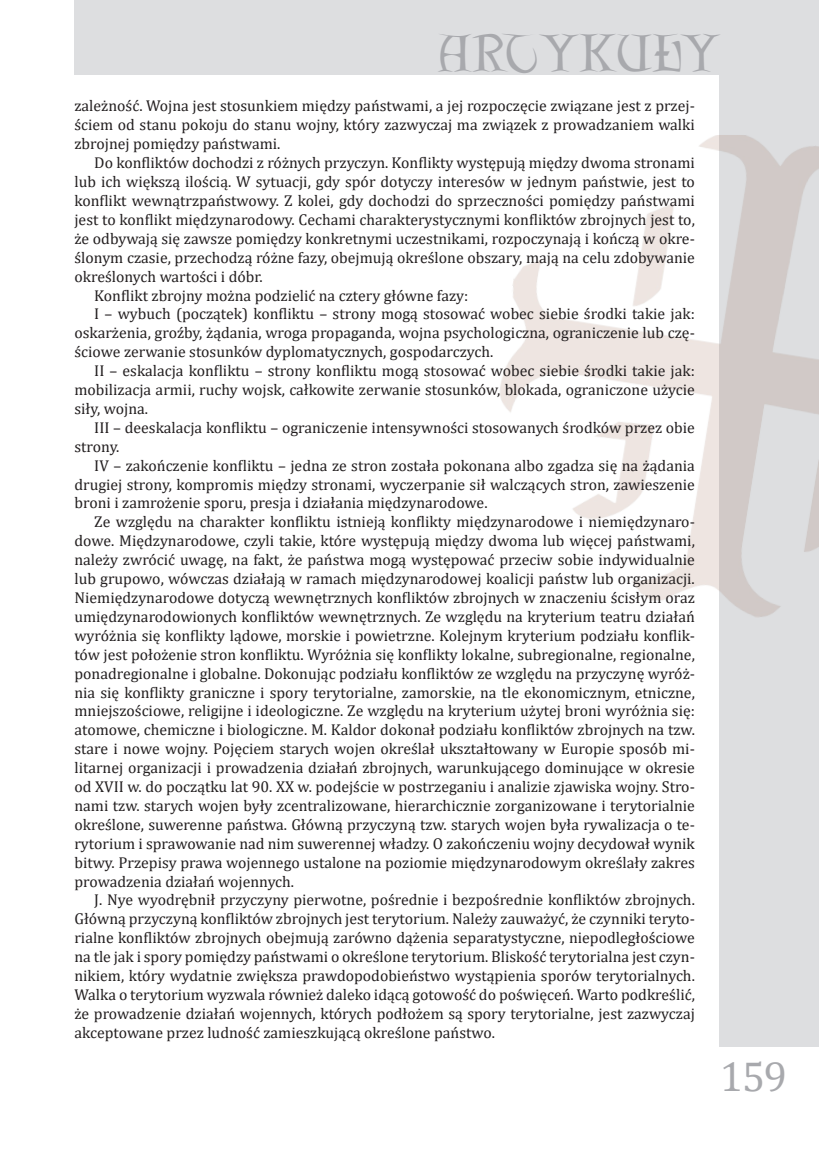
<style>
.page{position:relative;width:819px;height:1166px;background:#fff}
.page>*{position:absolute;margin:0;border:0;box-sizing:border-box;transform-origin:0 0}
.t1{font:46.55px "Lettergical";letter-spacing:.005em;color:#a8a9ad}
.pagina-strony{font:42px "Cambria";color:#a8a9ad}
.Tekst_PO{font:15.75px/18.9px "Cambria";color:#231f20;text-align:justify}
</style>
<div class="page">
<div style="left:719px;top:0;width:100px;height:1047px;background:#dddee0"></div>
<div style="left:74px;top:0;width:745px;height:74px;background:#dddee0"></div>
<img style="left:500px;top:135px;width:319px;height:482px">
<h1 class="t1" style="left:438px;top:25px;width:283px">ARTYKUŁY</h1>
<p class="Tekst_PO" style="left:74px;top:97px;width:622px">zależność. Wojna jest stosunkiem między państwami, a jej rozpoczęcie związane jest z przej&shy;ściem od stanu pokoju do stanu wojny, który zazwyczaj ma związek z prowadzaniem walki zbrojnej pomiędzy państwami.</p>
<p class="Tekst_PO" style="left:74px;top:153px;width:622px;text-indent:20px">Do konfliktów dochodzi z różnych przyczyn. Konflikty występują między dwoma stronami lub ich większą ilością. W sytuacji, gdy spór dotyczy interesów w jednym państwie, jest to konflikt wewnątrzpaństwowy. Z kolei, gdy dochodzi do sprzeczności pomiędzy państwami jest to konflikt międzynarodowy. Cechami charakterystycznymi konfliktów zbrojnych jest to, że odbywają się zawsze pomiędzy konkretnymi uczestnikami, rozpoczynają i kończą w okre&shy;ślonym czasie, przechodzą różne fazy, obejmują określone obszary, mają na celu zdobywanie określonych wartości i dóbr.</p>
<p class="Tekst_PO" style="left:94px;top:286px;width:375px">Konflikt zbrojny można podzielić na cztery główne fazy:</p>
<p class="Tekst_PO" style="left:74px;top:304px;width:622px;text-indent:20px">I – wybuch (początek) konfliktu – strony mogą stosować wobec siebie środki takie jak: oskarżenia, groźby, żądania, wroga propaganda, wojna psychologiczna, ograniczenie lub czę&shy;ściowe zerwanie stosunków dyplomatycznych, gospodarczych.</p>
<p class="Tekst_PO" style="left:74px;top:361px;width:622px;text-indent:20px">II – eskalacja konfliktu – strony konfliktu mogą stosować wobec siebie środki takie jak: mobilizacja armii, ruchy wojsk, całkowite zerwanie stosunków, blokada, ograniczone użycie siły, wojna.</p>
<p class="Tekst_PO" style="left:74px;top:418px;width:622px;text-indent:20px">III – deeskalacja konfliktu – ograniczenie intensywności stosowanych środków przez obie strony.</p>
<p class="Tekst_PO" style="left:74px;top:456px;width:622px;text-indent:20px">IV – zakończenie konfliktu – jedna ze stron została pokonana albo zgadza się na żądania drugiej strony, kompromis między stronami, wyczerpanie sił walczących stron, zawieszenie broni i zamrożenie sporu, presja i działania międzynarodowe.</p>
<p class="Tekst_PO" style="left:74px;top:512px;width:622px;text-indent:20px">Ze względu na charakter konfliktu istnieją konflikty międzynarodowe i niemiędzynaro&shy;dowe. Międzynarodowe, czyli takie, które występują między dwoma lub więcej państwami, należy zwrócić uwagę, na fakt, że państwa mogą występować przeciw sobie indywidualnie lub grupowo, wówczas działają w ramach międzynarodowej koalicji państw lub organizacji.<br>Niemiędzynarodowe dotyczą wewnętrznych konfliktów zbrojnych w znaczeniu ścisłym oraz umiędzynarodowionych konfliktów wewnętrznych. Ze względu na kryterium teatru działań wyróżnia się konflikty lądowe, morskie i powietrzne. Kolejnym kryterium podziału konflik&shy;tów jest położenie stron konfliktu. Wyróżnia się konflikty lokalne, subregionalne, regionalne, ponadregionalne i globalne. Dokonując podziału konfliktów ze względu na przyczynę wyróż&shy;nia się konflikty graniczne i spory terytorialne, zamorskie, na tle ekonomicznym, etniczne, mniejszościowe, religijne i ideologiczne. Ze względu na kryterium użytej broni wyróżnia się: atomowe, chemiczne i biologiczne. M. Kaldor dokonał podziału konfliktów zbrojnych na tzw. stare i nowe wojny. Pojęciem starych wojen określał ukształtowany w Europie sposób mi&shy;litarnej organizacji i prowadzenia działań zbrojnych, warunkującego dominujące w okresie od XVII w. do początku lat 90. XX w. podejście w postrzeganiu i analizie zjawiska wojny. Stro&shy;nami tzw. starych wojen były zcentralizowane, hierarchicznie zorganizowane i terytorialnie określone, suwerenne państwa. Główną przyczyną tzw. starych wojen była rywalizacja o te&shy;rytorium i sprawowanie nad nim suwerennej władzy. O zakończeniu wojny decydował wynik bitwy. Przepisy prawa wojennego ustalone na poziomie międzynarodowym określały zakres prowadzenia działań wojennych.</p>
<p class="Tekst_PO" style="left:74px;top:890px;width:622px;text-indent:20px">J. Nye wyodrębnił przyczyny pierwotne, pośrednie i bezpośrednie konfliktów zbrojnych.<br>Główną przyczyną konfliktów zbrojnych jest terytorium. Należy zauważyć, że czynniki teryto&shy;rialne konfliktów zbrojnych obejmują zarówno dążenia separatystyczne, niepodległościowe na tle jak i spory pomiędzy państwami o określone terytorium. Bliskość terytorialna jest czyn&shy;nikiem, który wydatnie zwiększa prawdopodobieństwo wystąpienia sporów terytorialnych.<br>Walka o terytorium wyzwala również daleko idącą gotowość do poświęceń. Warto podkreślić, że prowadzenie działań wojennych, których podłożem są spory terytorialne, jest zazwyczaj akceptowane przez ludność zamieszkującą określone państwo.</p>
<p class="pagina-strony" style="left:719px;top:1051px;width:69px">159</p>
</div>
